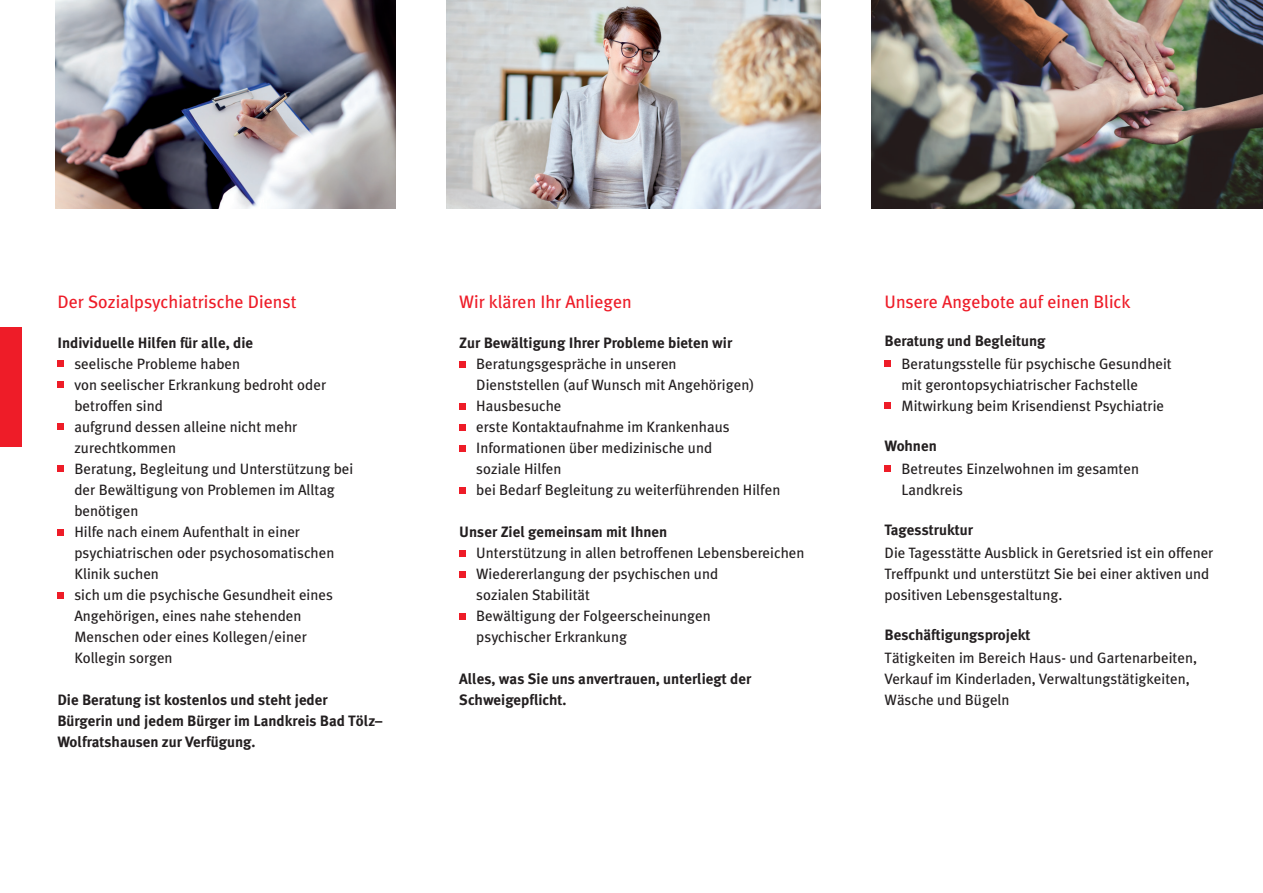
<style>
.page{position:relative;width:1263px;height:893px;background:#fff}
.page>*{position:absolute;margin:0;border:0;box-sizing:border-box;transform-origin:0 0}
.t1{font:18px "Meta Plus";color:#ee1c28}
.t2{font:15px/21px "Meta Plus";color:#231f20}
.t3{font:700 15px/21px "Meta Plus";color:#231f20}
</style>
<div class="page">
<div style="left:0;top:327px;width:21px;height:119px;background:#ee1c28"></div>
<div style="left:57px;top:361px;width:7px;height:6px;background:#ee1c28"></div>
<div style="left:57px;top:382px;width:7px;height:6px;background:#ee1c28"></div>
<div style="left:57px;top:424px;width:7px;height:6px;background:#ee1c28"></div>
<div style="left:57px;top:466px;width:7px;height:6px;background:#ee1c28"></div>
<div style="left:57px;top:529px;width:7px;height:6px;background:#ee1c28"></div>
<div style="left:57px;top:592px;width:7px;height:6px;background:#ee1c28"></div>
<div style="left:459px;top:361px;width:7px;height:6px;background:#ee1c28"></div>
<div style="left:459px;top:403px;width:7px;height:6px;background:#ee1c28"></div>
<div style="left:459px;top:424px;width:7px;height:6px;background:#ee1c28"></div>
<div style="left:459px;top:445px;width:7px;height:6px;background:#ee1c28"></div>
<div style="left:459px;top:487px;width:7px;height:6px;background:#ee1c28"></div>
<div style="left:459px;top:550px;width:7px;height:6px;background:#ee1c28"></div>
<div style="left:459px;top:571px;width:7px;height:6px;background:#ee1c28"></div>
<div style="left:459px;top:613px;width:7px;height:6px;background:#ee1c28"></div>
<div style="left:884px;top:361px;width:7px;height:6px;background:#ee1c28"></div>
<div style="left:884px;top:403px;width:7px;height:6px;background:#ee1c28"></div>
<div style="left:884px;top:466px;width:7px;height:6px;background:#ee1c28"></div>
<img style="left:872px;top:0;width:391px;height:208px">
<img style="left:55px;top:0;width:340px;height:208px">
<img style="left:446px;top:0;width:375px;height:208px">
<p class="t1" style="left:57px;top:291px;width:241px">Der Sozialpsychiatrische Dienst</p>
<p class="t1" style="left:459px;top:291px;width:174px">Wir klären Ihr Anliegen</p>
<p class="t3" style="left:57px;top:332px;width:197px">Individuelle Hilfen für alle, die</p>
<p class="t2" style="left:74px;top:353px;width:280px">seelische Probleme haben<br>von seelischer Erkrankung bedroht oder betroffen sind<br>aufgrund dessen alleine nicht mehr zurechtkommen<br>Beratung, Begleitung und Unterstützung bei der Bewältigung von Problemen im Alltag benötigen<br>Hilfe nach einem Aufenthalt in einer psychiatrischen oder psychosomatischen<br>Klinik suchen<br>sich um die psychische Gesundheit eines<br>Angehörigen, eines nahe stehenden<br>Menschen oder eines Kollegen/einer<br>Kollegin sorgen</p>
<p class="t3" style="left:57px;top:689px;width:327px">Die Beratung ist kostenlos und steht jeder<br>Bürgerin und jedem Bürger im Landkreis Bad Tölz–<br>Wolfratshausen zur Verfügung.</p>
<p class="t3" style="left:459px;top:332px;width:275px">Zur Bewältigung Ihrer Probleme bieten wir</p>
<p class="t2" style="left:476px;top:353px;width:306px">Beratungsgespräche in unseren<br>Dienststellen (auf Wunsch mit Angehörigen)<br>Hausbesuche<br>erste Kontaktaufnahme im Krankenhaus Informationen über medizinische und<br>soziale Hilfen<br>bei Bedarf Begleitung zu weiterführenden Hilfen</p>
<p class="t3" style="left:459px;top:521px;width:210px">Unser Ziel gemeinsam mit Ihnen</p>
<p class="t2" style="left:476px;top:542px;width:330px">Unterstützung in allen betroffenen Lebensbereichen Wiedererlangung der psychischen und<br>sozialen Stabilität<br>Bewältigung der Folgeerscheinungen<br>psychischer Erkrankung</p>
<p class="t3" style="left:459px;top:668px;width:294px">Alles, was Sie uns anvertrauen, unterliegt der<br>Schweigepflicht.</p>
<p class="t1" style="left:884px;top:291px;width:248px">Unsere Angebote auf einen Blick</p>
<p class="t3" style="left:884px;top:330px;width:163px">Beratung und Begleitung</p>
<p class="t2" style="left:901px;top:353px;width:272px">Beratungsstelle für psychische Gesundheit mit gerontopsychiatrischer Fachstelle<br>Mitwirkung beim Krisendienst Psychiatrie</p>
<p class="t3" style="left:884px;top:435px;width:54px">Wohnen</p>
<p class="t2" style="left:901px;top:458px;width:239px">Betreutes Einzelwohnen im gesamten<br>Landkreis</p>
<p class="t3" style="left:884px;top:519px;width:90px">Tagesstruktur</p>
<p class="t2" style="left:884px;top:542px;width:330px">Die Tagesstätte Ausblick in Geretsried ist ein offener<br>Treffpunkt und unterstützt Sie bei einer aktiven und positiven Lebensgestaltung.</p>
<p class="t3" style="left:884px;top:624px;width:147px">Beschäftigungsprojekt</p>
<p class="t2" style="left:884px;top:647px;width:314px">Tätigkeiten im Bereich Haus- und Gartenarbeiten,<br>Verkauf im Kinderladen, Verwaltungstätigkeiten,<br>Wäsche und Bügeln</p>
</div>
